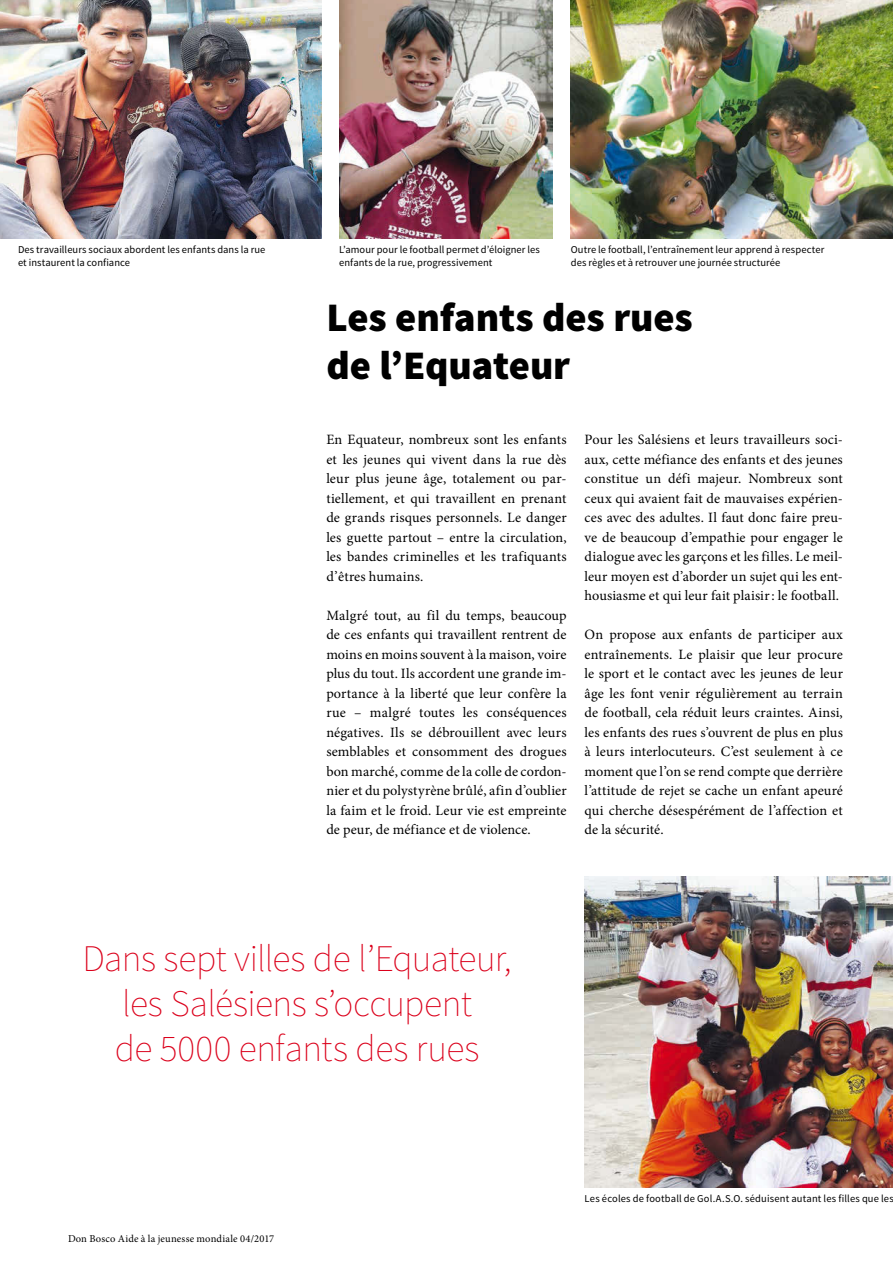
<style>
.page{position:relative;width:893px;height:1263px;background:#fff}
.page>*{position:absolute;margin:0;border:0;box-sizing:border-box;transform-origin:0 0}
.t1{font:900 40.5px/48.6px "Source Sans Pro";letter-spacing:-.005em;color:#000}
.t2{font:200 37.5px/45px "Source Sans Pro";letter-spacing:-.015em;color:#db001b;text-align:center}
.t3{font:14.25px/19.5px "Minion Pro";letter-spacing:.005em;color:#000;text-align:justify}
.t4{font:10.5px/12.6px "Source Sans Pro";letter-spacing:.01em;color:#000}
.t5{font:10.5px "Minion Pro";letter-spacing:.015em;color:#000}
</style>
<div class="page">
<img style="left:0;top:0;width:321px;height:238px">
<img style="left:571px;top:0;width:322px;height:238px">
<img style="left:585px;top:876px;width:308px;height:311px">
<img style="left:339px;top:0;width:214px;height:238px">
<p class="t4" style="left:18px;top:244px;width:249px">Des travailleurs sociaux abordent les enfants dans la rue et instaurent la confiance</p>
<p class="t4" style="left:571px;top:244px;width:255px">Outre le football, l’entraînement leur apprend à respecter des règles et à retrouver une journée structurée</p>
<p class="t4" style="left:339px;top:244px;width:202px">L’amour pour le football permet d’éloigner les enfants de la rue, progressivement</p>
<h1 class="t1" style="left:326px;top:295px;width:368px">Les enfants des rues de l’Equateur</h1>
<p class="t3" style="left:326px;top:430px;width:242px">En Equateur, nombreux sont les enfants et les jeunes qui vivent dans la rue dès leur plus jeune âge, totalement ou par&shy;tiellement, et qui travaillent en prenant de grands risques personnels. Le danger les guette partout – entre la circulation, les bandes criminelles et les trafiquants d’êtres humains.</p>
<p class="t3" style="left:326px;top:605px;width:242px">Malgré tout, au fil du temps, beaucoup de ces enfants qui travaillent rentrent de moins en moins souvent à la maison, voire plus du tout. Ils accordent une grande im&shy;portance à la liberté que leur confère la rue – malgré toutes les conséquences négatives. Ils se débrouillent avec leurs semblables et consomment des drogues bon marché, comme de la colle de cordon&shy;nier et du polystyrène brûlé, afin d’oublier la faim et le froid. Leur vie est empreinte de peur, de méfiance et de violence.</p>
<p class="t3" style="left:585px;top:430px;width:260px">Pour les Salésiens et leurs travailleurs soci&shy;aux, cette méfiance des enfants et des jeunes constitue un défi majeur. Nombreux sont ceux qui avaient fait de mauvaises expérien&shy;ces avec des adultes. Il faut donc faire preu&shy;ve de beaucoup d’empathie pour engager le dialogue avec les garçons et les filles. Le meil&shy;leur moyen est d’aborder un sujet qui les ent&shy;housiasme et qui leur fait plaisir: le football.</p>
<p class="t3" style="left:585px;top:625px;width:260px">On propose aux enfants de participer aux entraînements. Le plaisir que leur procure le sport et le contact avec les jeunes de leur âge les font venir régulièrement au terrain de football, cela réduit leurs craintes. Ainsi, les enfants des rues s’ouvrent de plus en plus à leurs interlocuteurs. C’est seulement à ce moment que l’on se rend compte que derrière l’attitude de rejet se cache un enfant apeuré qui cherche désespérément de l’affection et de la sécurité.</p>
<h2 class="t2" style="left:82px;top:936px;width:431px">Dans sept villes de l’Equateur, les Salésiens s’occupent<br>de 5000 enfants des rues</h2>
<p class="t5" style="left:68px;top:1231px;width:208px">Don Bosco Aide à la jeunesse mondiale 04/2017</p>
<p class="t4" style="left:585px;top:1193px;width:311px">Les écoles de football de Gol.A.S.O. séduisent autant les filles que les</p>
</div>
